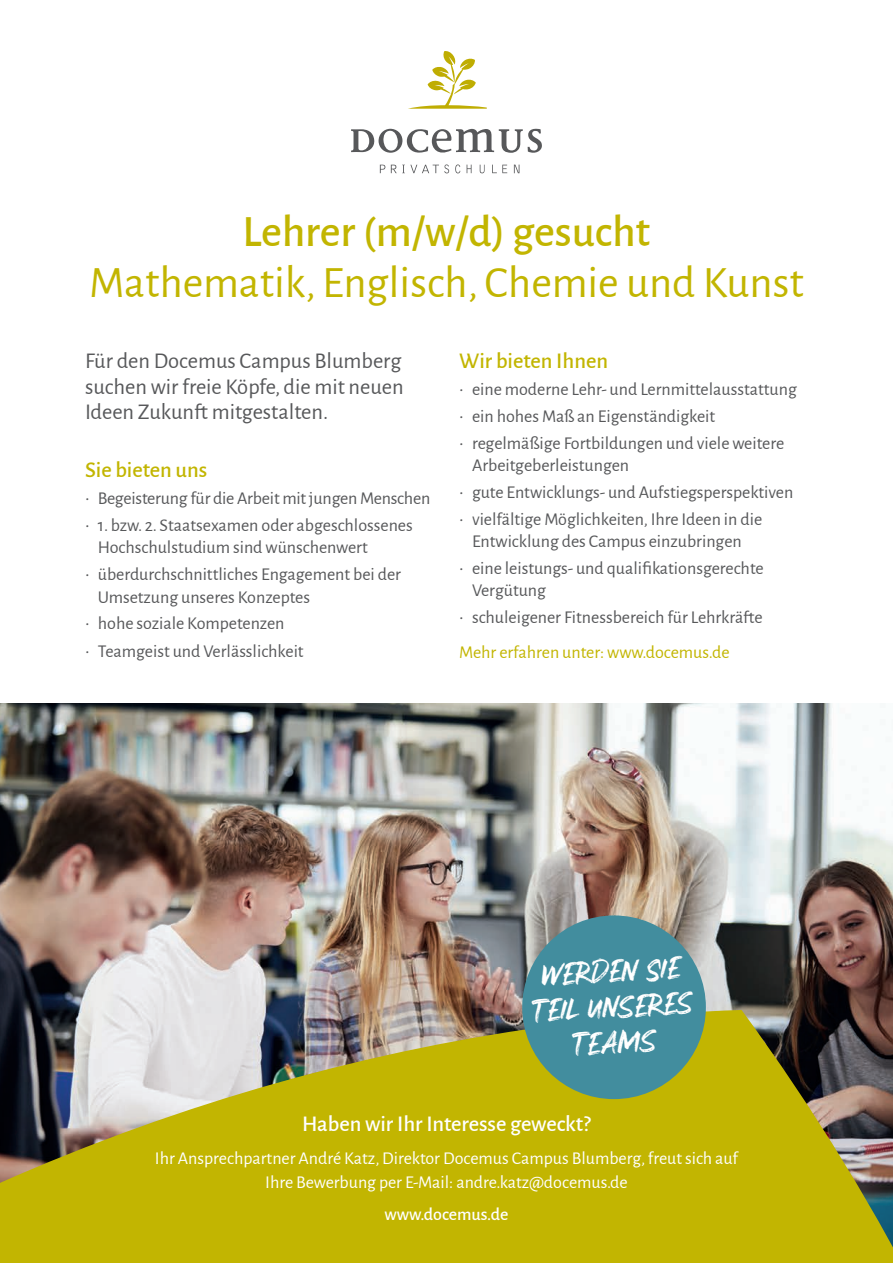
<style>
.page{position:relative;width:893px;height:1263px;background:#fff}
.page>*{position:absolute;margin:0;border:0;box-sizing:border-box;transform-origin:0 0}
.t1{font:45px "Alegreya Sans";color:#c2b501}
.t2{font:500 45px "Alegreya Sans";color:#c2b501}
.t3{font:30px/35.5px "Stay Weird";color:#fff;text-align:center}
.t4{font:22.5px/25.5px "Alegreya Sans";color:#57585a;text-align:justify}
.t5{font:500 22.5px "Alegreya Sans";color:#fff}
.t6{font:500 22.5px "Alegreya Sans";color:#c2b501}
.t7{font:18px/22.5px "Alegreya Sans";color:#57585a}
.t8{font:18px/24px "Alegreya Sans";color:#fff;text-align:center}
.t9{font:18px "Alegreya Sans";color:#c2b501}
.t10{font:500 18px "Alegreya Sans";color:#fff}
</style>
<div class="page">
<img style="left:0;top:704px;width:893px;height:306px">
<svg style="left:351px;top:128px;width:191px;height:25px"></svg>
<svg style="left:408px;top:51px;width:79px;height:58px"></svg>
<svg style="left:380px;top:165px;width:5px;height:8px"></svg>
<svg style="left:391px;top:164px;width:58px;height:9px"></svg>
<svg style="left:455px;top:164px;width:5px;height:9px"></svg>
<svg style="left:467px;top:165px;width:5px;height:8px"></svg>
<svg style="left:480px;top:165px;width:5px;height:8px"></svg>
<svg style="left:492px;top:165px;width:15px;height:8px"></svg>
<svg style="left:514px;top:165px;width:5px;height:8px"></svg>
<svg style="left:0;top:1010px;width:893px;height:253px;background:#afa525"></svg>
<div style="left:522px;top:915px;width:184px;height:184px;background:#428d9e;border-radius:50%"></div>
<h1 class="t2" style="left:243px;top:200px;width:409px">Lehrer (m/w/d) gesucht</h1>
<h1 class="t1" style="left:89px;top:252px;width:716px">Mathematik, Englisch, Chemie und Kunst</h1>
<p class="t4" style="left:85px;top:347px;width:320px">Für den Docemus Campus Blumberg suchen wir freie Köpfe, die mit neuen Ideen Zukunft mitgestalten.</p>
<p class="t6" style="left:85px;top:454px;width:124px">Sie bieten uns</p>
<p class="t7" style="left:85px;top:486px;width:347px">• Begeisterung für die Arbeit mit jungen Menschen</p>
<p class="t7" style="left:98px;top:513px;width:316px;text-indent:-13px">• 1. bzw. 2. Staatsexamen oder abgeschlossenes<br>Hochschulstudium sind wünschenwert</p>
<p class="t7" style="left:98px;top:562px;width:305px;text-indent:-13px">• überdurchschnittliches Engagement bei der<br>Umsetzung unseres Konzeptes</p>
<p class="t7" style="left:85px;top:612px;width:201px">• hohe soziale Kompetenzen</p>
<p class="t7" style="left:85px;top:639px;width:220px">• Teamgeist und Verlässlichkeit</p>
<p class="t6" style="left:459px;top:345px;width:150px">Wir bieten Ihnen</p>
<p class="t7" style="left:459px;top:377px;width:339px">• eine moderne Lehr- und Lernmittelausstattung</p>
<p class="t7" style="left:459px;top:404px;width:258px">• ein hohes Maß an Eigenständigkeit</p>
<p class="t7" style="left:472px;top:431px;width:314px;text-indent:-13px">• regelmäßige Fortbildungen und viele weitere<br>Arbeitgeberleistungen</p>
<p class="t7" style="left:459px;top:480px;width:335px">• gute Entwicklungs- und Aufstiegsperspektiven</p>
<p class="t7" style="left:459px;top:507px;width:304px;text-align:center">• vielfältige Möglichkeiten, Ihre Ideen in die<br>Entwicklung des Campus einzubringen</p>
<p class="t7" style="left:472px;top:556px;width:293px;text-indent:-13px">• eine leistungs- und qualifikationsgerechte<br>Vergütung</p>
<p class="t7" style="left:459px;top:605px;width:305px">• schuleigener Fitnessbereich für Lehrkräfte</p>
<p class="t9" style="left:459px;top:640px;width:272px">Mehr erfahren unter: www.docemus.de</p>
<h2 class="t3" style="left:530px;top:964px;width:162px;rotate:-3deg">werden Sie<br>Teil unseres<br>Teams</h2>
<p class="t5" style="left:302px;top:1108px;width:290px">Haben wir Ihr Interesse geweckt?</p>
<p class="t8" style="left:155px;top:1145px;width:585px">Ihr Ansprechpartner André Katz, Direktor Docemus Campus Blumberg, freut sich auf<br>Ihre Bewerbung per E-Mail: andre.katz@docemus.de</p>
<p class="t10" style="left:385px;top:1202px;width:125px">www.docemus.de</p>
</div>
